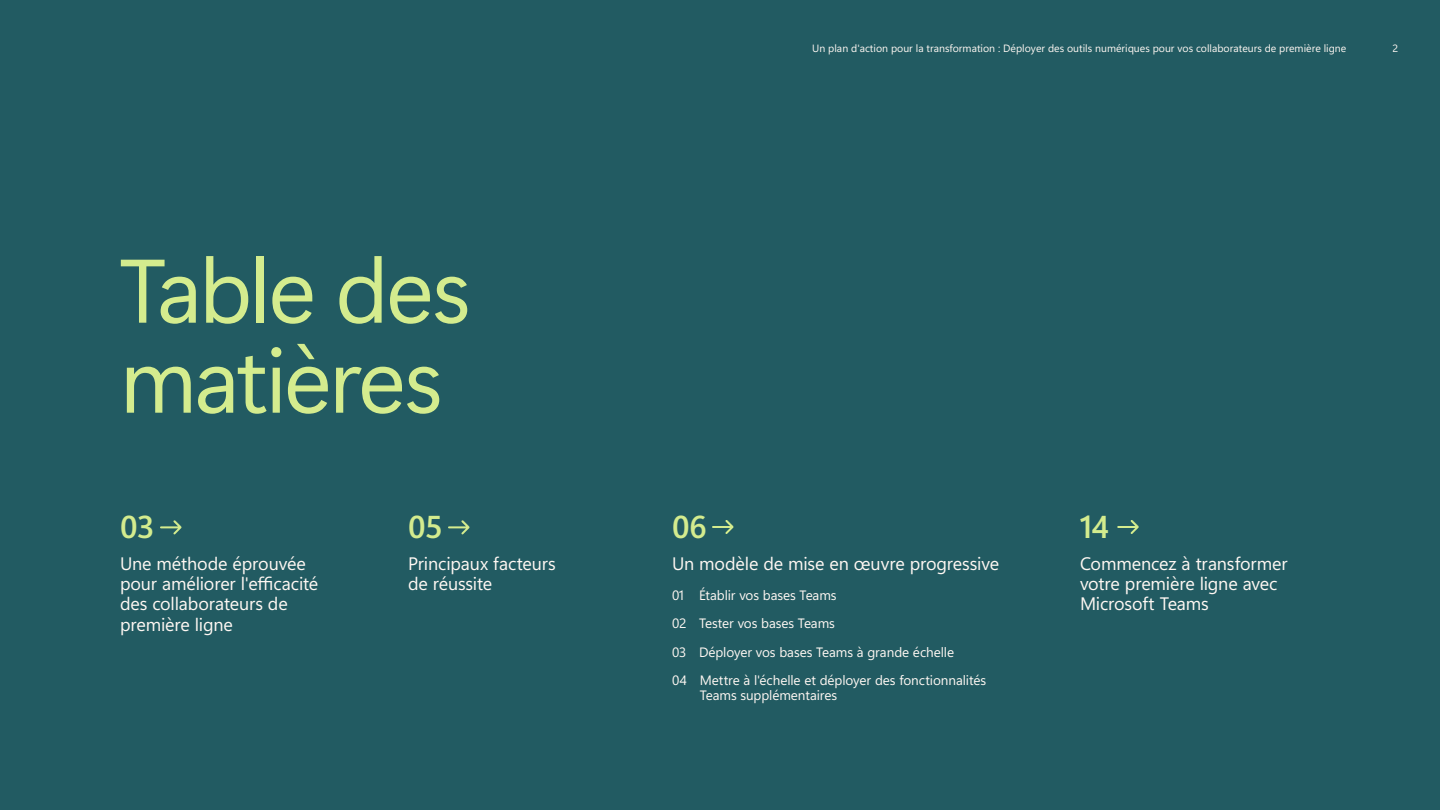
<style>
.page{position:relative;width:1440px;height:810px;background:#225b62}
.page>*{position:absolute;margin:0;border:0;box-sizing:border-box;transform-origin:0 0}
.t1{font:90px/90px "Segoe Sans 240000";letter-spacing:-.025em;color:#d4ec8e}
.H2_Sml{font:31.5px "Segoe Sans a 8000";letter-spacing:-.03em;color:#d4ec8e}
.P_Lg{font:18px/20.2px "Segoe Sans a 8000";letter-spacing:-.01em;color:#fff8f3}
.t2{font:13.5px/15px "Segoe Sans a 8000";letter-spacing:-.005em;color:#fff8f3}
.Page_Header{font:10.5px "Segoe Sans a 8000";color:#fff8f3}
.Page{font:10.5px "Segoe Sans a 8000";color:#fff8f3}
</style>
<div class="page">
<svg style="left:448px;top:520px;width:22px;height:15px"></svg>
<svg style="left:160px;top:520px;width:22px;height:15px"></svg>
<svg style="left:712px;top:520px;width:22px;height:14px"></svg>
<svg style="left:1117px;top:520px;width:22px;height:14px"></svg>
<p class="Page_Header" style="left:812px;top:41px;width:536px">Un plan d'action pour la transformation : Déployer des outils numériques pour vos collaborateurs de première ligne</p>
<p class="Page" style="left:1392px;top:41px;width:7px">2</p>
<h1 class="t1" style="left:120px;top:244px;width:353px">Table des matières</h1>
<p class="H2_Sml" style="left:120px;top:504px;width:35px">03</p>
<p class="H2_Sml" style="left:408px;top:504px;width:36px">05</p>
<p class="H2_Sml" style="left:672px;top:504px;width:37px">06</p>
<p class="H2_Sml" style="left:1080px;top:504px;width:31px">14</p>
<p class="P_Lg" style="left:120px;top:553px;width:200px">Une méthode éprouvée pour améliorer l'efficacité des collaborateurs de première ligne</p>
<p class="P_Lg" style="left:408px;top:553px;width:149px">Principaux facteurs de réussite</p>
<p class="P_Lg" style="left:672px;top:553px;width:329px">Un modèle de mise en œuvre progressive</p>
<p class="t2" style="left:672px;top:587px;width:166px">01 Établir vos bases Teams</p>
<p class="t2" style="left:672px;top:616px;width:164px">02 Tester vos bases Teams</p>
<p class="t2" style="left:672px;top:644px;width:284px">03 Déployer vos bases Teams à grande échelle</p>
<p class="t2" style="left:700px;top:673px;width:288px;text-indent:-28px">04 Mettre à l'échelle et déployer des fonctionnalités<br>Teams supplémentaires</p>
<p class="P_Lg" style="left:1080px;top:553px;width:209px">Commencez à transformer votre première ligne avec<br>Microsoft Teams</p>
</div>
